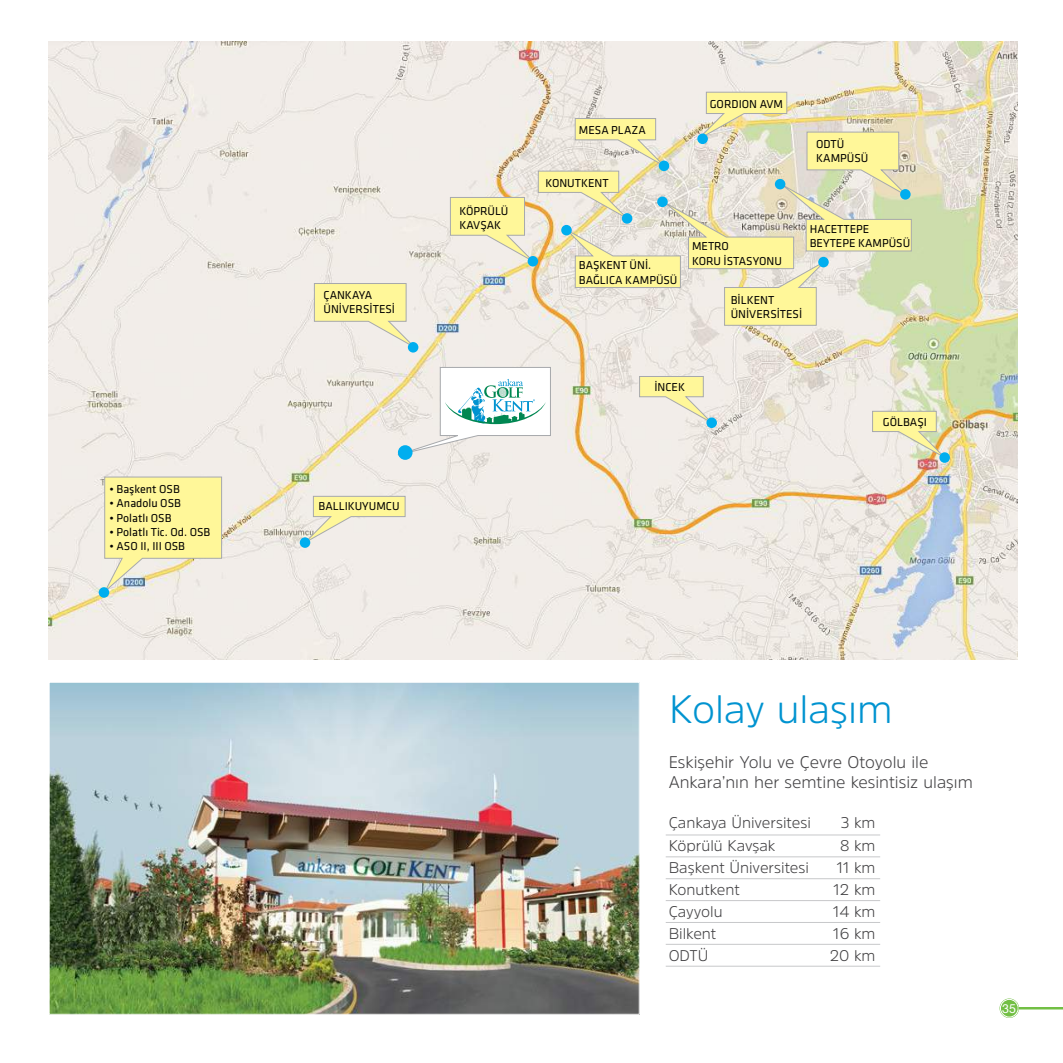
<style>
.page{position:relative;width:1063px;height:1063px;background:#fff}
.page>*{position:absolute;margin:0;border:0;box-sizing:border-box;transform-origin:0 0}
.t1{font:300 39.62px "Amsi Pro";color:#0093d0}
.t2{font:300 16.88px/20.2px "Amsi Pro";color:#414042}
.t3{font:300 15.5px "Amsi Pro";color:#414042}
.t4{font:12.5px "Helvetica Neue LT Pro";color:#fff}
.t5{font:11.88px/14.2px "Klavika";color:#000}
</style>
<div class="page">
<img style="left:51px;top:684px;width:587px;height:329px">
<hr style="left:666px;top:835px;width:214px;height:1px;background:#c7c8ca">
<hr style="left:666px;top:879px;width:214px;height:1px;background:#c7c8ca">
<hr style="left:666px;top:900px;width:214px;height:1px;background:#c7c8ca">
<hr style="left:666px;top:922px;width:214px;height:1px;background:#c7c8ca">
<hr style="left:666px;top:944px;width:214px;height:1px;background:#c7c8ca">
<hr style="left:666px;top:966px;width:214px;height:1px;background:#c7c8ca">
<hr style="left:666px;top:857px;width:214px;height:1px;background:#c7c8ca">
<img style="left:49px;top:42px;width:969px;height:617px">
<svg style="left:314px;top:283px;width:102px;height:65px;background:#f5eeba"></svg>
<svg style="left:104px;top:477px;width:118px;height:115px;background:#f6f0aa"></svg>
<svg style="left:304px;top:496px;width:101px;height:48px;background:#f2ecc4"></svg>
<svg style="left:639px;top:376px;width:74px;height:48px;background:#f2ecc3"></svg>
<svg style="left:872px;top:411px;width:74px;height:48px;background:#ede7b6"></svg>
<svg style="left:392px;top:367px;width:159px;height:90px"></svg>
<div style="left:398px;top:445px;width:15px;height:15px;background:#00aeef;border-radius:50%"></div>
<div style="left:408px;top:342px;width:10px;height:11px;background:#00aeef;border-radius:50%"></div>
<div style="left:99px;top:587px;width:10px;height:11px;background:#00aeef;border-radius:50%"></div>
<svg style="left:450px;top:92px;width:462px;height:234px;background:#eae5c4"></svg>
<div style="left:561px;top:225px;width:11px;height:10px;background:#00aeef;border-radius:50%"></div>
<div style="left:657px;top:197px;width:11px;height:10px;background:#00aeef;border-radius:50%"></div>
<div style="left:775px;top:179px;width:10px;height:10px;background:#00aeef;border-radius:50%"></div>
<div style="left:818px;top:257px;width:11px;height:10px;background:#00aeef;border-radius:50%"></div>
<div style="left:900px;top:189px;width:11px;height:11px;background:#00aeef;border-radius:50%"></div>
<div style="left:706px;top:417px;width:11px;height:11px;background:#00aeef;border-radius:50%"></div>
<div style="left:939px;top:452px;width:11px;height:11px;background:#00aeef;border-radius:50%"></div>
<div style="left:300px;top:537px;width:10px;height:11px;background:#00aeef;border-radius:50%"></div>
<svg style="left:1000px;top:999px;width:19px;height:19px"></svg>
<div style="left:1000px;top:999px;width:18px;height:18px;border:1px solid #fff;border-radius:50%"></div>
<hr style="left:1019px;top:1007px;width:44px;height:2px;background:#72bf44">
<p class="t5" style="left:110px;top:482px;width:72px">• Başkent OSB</p>
<p class="t5" style="left:110px;top:497px;width:73px">• Anadolu OSB</p>
<p class="t5" style="left:110px;top:511px;width:63px">• Polatlı OSB</p>
<p class="t5" style="left:110px;top:525px;width:102px">• Polatlı Tic. Od. OSB</p>
<p class="t5" style="left:110px;top:539px;width:77px">• ASO II, III OSB</p>
<p class="t5" style="left:324px;top:288px;width:73px">ÇANKAYA<br>ÜNİVERSİTESİ</p>
<p class="t5" style="left:319px;top:500px;width:83px">BALLIKUYUMCU</p>
<p class="t5" style="left:459px;top:204px;width:50px">KÖPRÜLÜ<br>KAVŞAK</p>
<p class="t5" style="left:579px;top:123px;width:68px">MESA PLAZA</p>
<p class="t5" style="left:545px;top:176px;width:65px">KONUTKENT</p>
<p class="t5" style="left:579px;top:258px;width:100px">BAŞKENT ÜNİ.<br>BAĞLICA KAMPÜSÜ</p>
<p class="t5" style="left:710px;top:97px;width:75px">GORDION AVM</p>
<p class="t5" style="left:816px;top:137px;width:54px">ODTÜ<br>KAMPÜSÜ</p>
<p class="t5" style="left:692px;top:240px;width:91px">METRO<br>KORU İSTASYONU</p>
<p class="t5" style="left:810px;top:222px;width:102px">HACETTEPE<br>BEYTEPE KAMPÜSÜ</p>
<p class="t5" style="left:731px;top:293px;width:73px">BİLKENT<br>ÜNİVERSİTESİ</p>
<p class="t5" style="left:654px;top:380px;width:32px">İNCEK</p>
<p class="t5" style="left:883px;top:415px;width:46px">GÖLBAŞI</p>
<h1 class="t1" style="left:669px;top:681px;width:225px">Kolay ulaşım</h1>
<h2 class="t2" style="left:669px;top:751px;width:306px">Eskişehir Yolu ve Çevre Otoyolu ile<br>Ankara’nın her semtine kesintisiz ulaşım</h2>
<h3 class="t3" style="left:669px;top:812px;width:144px">Çankaya Üniversitesi</h3>
<h3 class="t3" style="left:841px;top:812px;width:36px">3 km</h3>
<h3 class="t3" style="left:669px;top:834px;width:108px">Köprülü Kavşak</h3>
<h3 class="t3" style="left:840px;top:834px;width:37px">8 km</h3>
<h3 class="t3" style="left:669px;top:857px;width:142px">Başkent Üniversitesi</h3>
<h3 class="t3" style="left:836px;top:857px;width:41px">11 km</h3>
<h3 class="t3" style="left:669px;top:879px;width:73px">Konutkent</h3>
<h3 class="t3" style="left:833px;top:879px;width:44px">12 km</h3>
<h3 class="t3" style="left:669px;top:901px;width:55px">Çayyolu</h3>
<h3 class="t3" style="left:833px;top:901px;width:44px">14 km</h3>
<h3 class="t3" style="left:669px;top:923px;width:49px">Bilkent</h3>
<h3 class="t3" style="left:833px;top:923px;width:44px">16 km</h3>
<h3 class="t3" style="left:669px;top:945px;width:41px">ODTÜ</h3>
<h3 class="t3" style="left:830px;top:945px;width:47px">20 km</h3>
<p class="t4" style="left:1002px;top:1001px;width:15px">35</p>
</div>
